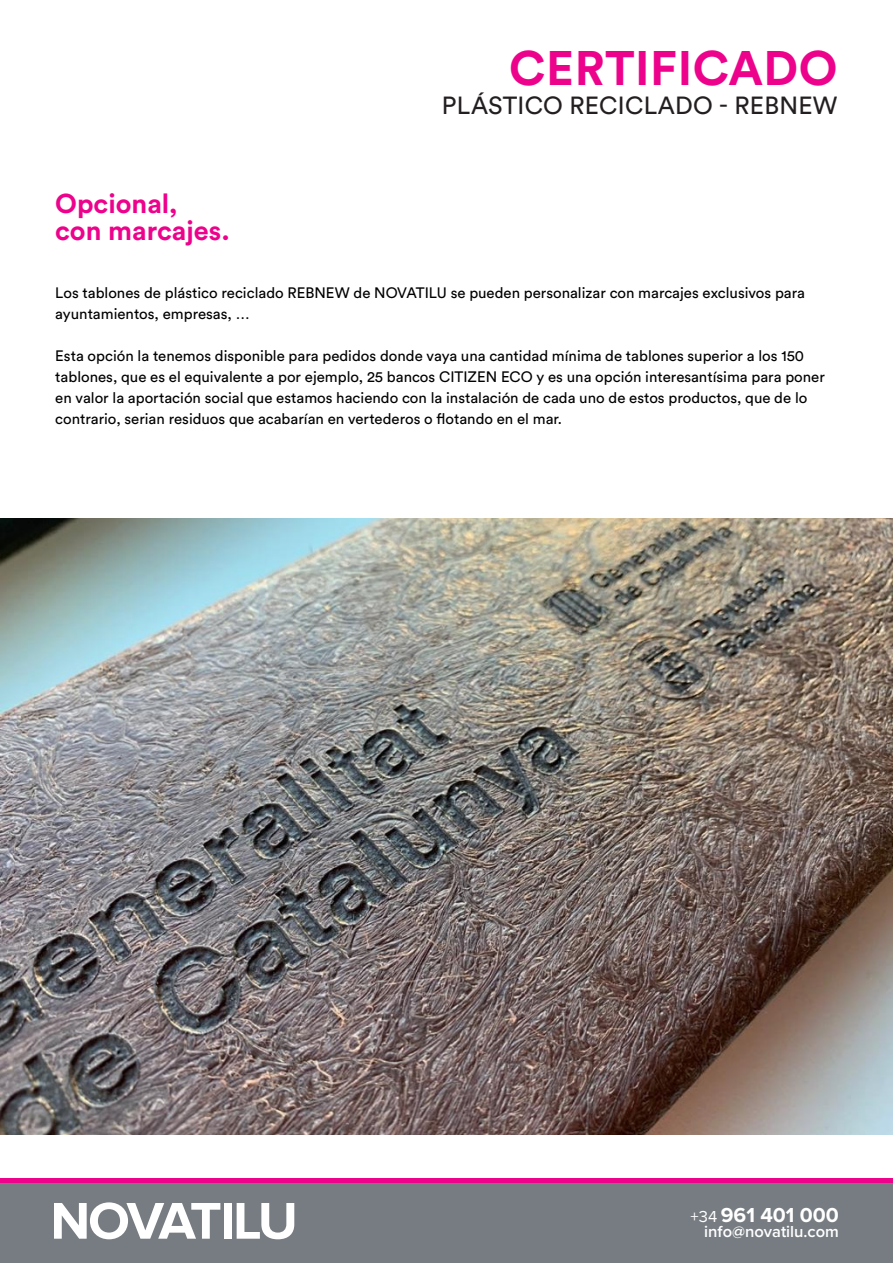
<style>
.page{position:relative;width:893px;height:1263px;background:#fff}
.page>*{position:absolute;margin:0;border:0;box-sizing:border-box;transform-origin:0 0}
.Titulos_apartados{font:700 48px "Circular Std";letter-spacing:.01em;color:#ed028c}
.t1{font:700 27px "Circular Std";color:#ed028c}
.Titulos_apartados-2{font:24.6px "Circular Std";letter-spacing:.01em;color:#231f20}
.t2{font:700 21px "Proxima Nova";color:#fff}
.t3{font:600 16.5px "Proxima Nova";color:#fff}
.t4{font:15px/21px "Circular Std";color:#000}
.s1{font-weight:400;font-size:16.5px}
</style>
<div class="page">
<img style="left:0;top:518px;width:893px;height:617px">
<div style="left:0;top:1183px;width:893px;height:80px;background:#767c81"></div>
<svg style="left:54px;top:1202px;width:166px;height:37px"></svg>
<div style="left:224px;top:1203px;width:8px;height:36px;background:#fff"></div>
<svg style="left:237px;top:1203px;width:57px;height:36px"></svg>
<div style="left:0;top:1178px;width:893px;height:5px;background:#ed028c"></div>
<p class="t1" style="left:55px;top:186px;width:124px">Opcional,</p>
<p class="t1" style="left:55px;top:213px;width:176px">con marcajes.</p>
<p class="Titulos_apartados" style="left:509px;top:37px;width:330px">CERTIFICADO</p>
<p class="Titulos_apartados-2" style="left:442px;top:90px;width:397px">PLÁSTICO RECICLADO - REBNEW</p>
<p class="t4" style="left:55px;top:282px;width:751px">Los tablones de plástico reciclado REBNEW de NOVATILU se pueden personalizar con marcajes exclusivos para ayuntamientos, empresas, …</p>
<p class="t4" style="left:55px;top:345px;width:771px">Esta opción la tenemos disponible para pedidos donde vaya una cantidad mínima de tablones superior a los 150 tablones, que es el equivalente a por ejemplo, 25 bancos CITIZEN ECO y es una opción interesantísima para poner en valor la aportación social que estamos haciendo con la instalación de cada uno de estos productos, que de lo contrario, serian residuos que acabarían en vertederos o flotando en el mar.</p>
<p class="t2" style="left:691px;top:1202px;width:150px"><span class="s1">+34</span> 961 401 000</p>
<p class="t3" style="left:704px;top:1221px;width:136px">info@novatilu.com</p>
</div>
